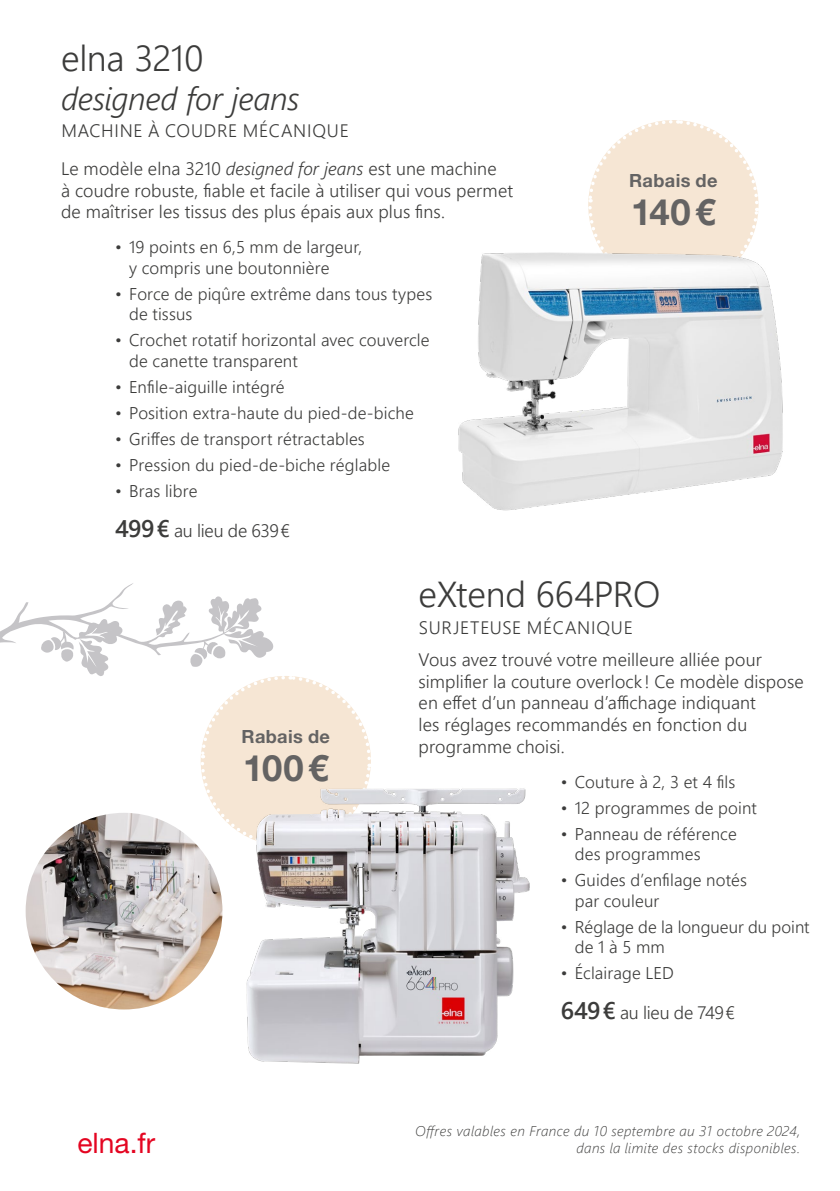
<style>
.page{position:relative;width:840px;height:1191px;background:#fff}
.page>*{position:absolute;margin:0;border:0;box-sizing:border-box;transform-origin:0 0}
.t1{font:700 36.4px "Helvetica Neue LT Std";letter-spacing:-.01em;color:#646363}
.t2{font:300 36px "Segoe UI";letter-spacing:-.01em;color:#3c3c3b}
.t3{font:italic 300 32px "Segoe UI";letter-spacing:-.01em;color:#3c3c3b}
.t4{font:28.2px "Helvetica Neue LT Std";color:#e40521}
.t5{font:700 18.2px "Helvetica Neue LT Std";letter-spacing:.02em;color:#646363}
.t6{font:300 18px/21.6px "Segoe UI";letter-spacing:.01em;color:#3c3c3b}
.t7{font:300 18px "Segoe UI";letter-spacing:.045em;color:#3c3c3b}
.t8{font:300 18px "Segoe UI";letter-spacing:-.015em;color:#3c3c3b}
.t9{font:300 17px/20.4px "Segoe UI";letter-spacing:.01em;color:#3c3c3b}
.t10{font:italic 300 14px/16.8px "Segoe UI";letter-spacing:.035em;color:#3c3c3b;text-align:right}
.s1{font-style:italic}
.s2{font-weight:600;font-size:24px}
</style>
<div class="page">
<svg style="left:588px;top:120px;width:171px;height:108px"></svg>
<img style="left:26px;top:813px;width:196px;height:196px;border-radius:98px">
<img style="left:458px;top:228px;width:325px;height:283px">
<img style="left:193px;top:788px;width:337px;height:276px">
<svg style="left:0;top:583px;width:373px;height:265px"></svg>
<h2 class="t2" style="left:61px;top:25px;width:144px">elna 3210</h2>
<h3 class="t3" style="left:61px;top:68px;width:240px">designed for jeans</h3>
<p class="t7" style="left:61px;top:114px;width:289px">MACHINE À COUDRE MÉCANIQUE</p>
<p class="t6" style="left:61px;top:156px;width:453px">Le modèle elna 3210 <span class="s1">designed for jeans</span> est une machine<br>à coudre robuste, fiable et facile à utiliser qui vous permet de maîtriser les tissus des plus épais aux plus fins.</p>
<p class="t9" style="left:129px;top:235px;width:234px;text-indent:-14px">• 19 points en 6,5 mm de largeur, y compris une boutonnière</p>
<p class="t9" style="left:129px;top:282px;width:304px;text-indent:-14px">• Force de piqûre extrême dans tous types de tissus</p>
<p class="t9" style="left:129px;top:328px;width:302px;text-indent:-14px">• Crochet rotatif horizontal avec couvercle de canette transparent</p>
<p class="t9" style="left:115px;top:375px;width:171px">• Enfile-aiguille intégré</p>
<p class="t9" style="left:115px;top:401px;width:300px">• Position extra-haute du pied-de-biche</p>
<p class="t9" style="left:115px;top:427px;width:251px">• Griffes de transport rétractables</p>
<p class="t9" style="left:115px;top:453px;width:276px">• Pression du pied-de-biche réglable</p>
<p class="t9" style="left:115px;top:479px;width:84px">• Bras libre</p>
<p class="t8" style="left:115px;top:514px;width:176px"><span class="s2">499€</span> au lieu de 639€</p>
<p class="t5" style="left:629px;top:169px;width:90px">Rabais de</p>
<h1 class="t1" style="left:631px;top:189px;width:86px">140€</h1>
<p class="t5" style="left:241px;top:725px;width:90px">Rabais de</p>
<h1 class="t1" style="left:243px;top:745px;width:87px">100€</h1>
<h2 class="t2" style="left:418px;top:560px;width:243px">eXtend 664PRO</h2>
<p class="t7" style="left:418px;top:610px;width:215px">SURJETEUSE MÉCANIQUE</p>
<p class="t6" style="left:418px;top:647px;width:386px">Vous avez trouvé votre meilleure alliée pour simplifier la couture overlock ! Ce modèle dispose en effet d’un panneau d’affichage indiquant<br>les réglages recommandés en fonction du programme choisi.</p>
<p class="t9" style="left:560px;top:769px;width:176px">• Couture à 2, 3 et 4 fils</p>
<p class="t9" style="left:560px;top:795px;width:197px">• 12 programmes de point</p>
<p class="t9" style="left:574px;top:822px;width:163px;text-indent:-14px">• Panneau de référence des programmes</p>
<p class="t9" style="left:574px;top:868px;width:174px;text-indent:-14px">• Guides d’enfilage notés par couleur</p>
<p class="t9" style="left:574px;top:914px;width:236px;text-indent:-14px">• Réglage de la longueur du point de 1 à 5 mm</p>
<p class="t9" style="left:560px;top:961px;width:114px">• Éclairage LED</p>
<p class="t8" style="left:560px;top:996px;width:175px"><span class="s2">649€</span> au lieu de 749€</p>
<h3 class="t4" style="left:77px;top:1125px;width:79px">elna.fr</h3>
<p class="t10" style="left:415px;top:1120px;width:386px">Offres valables en France du 10 septembre au 31 octobre 2024, dans la limite des stocks disponibles.</p>
</div>
